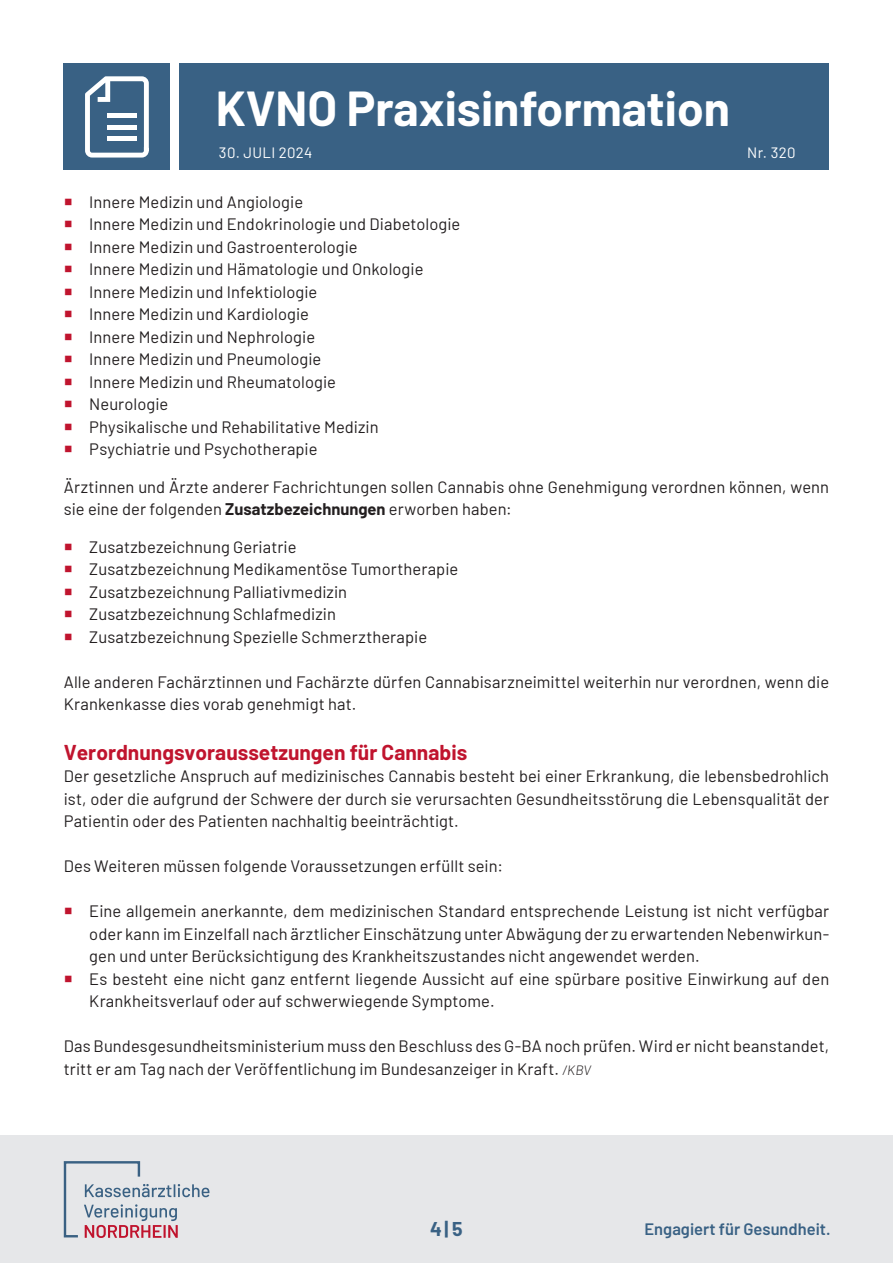
<style>
.page{position:relative;width:893px;height:1263px;background:#fff}
.page>*{position:absolute;margin:0;border:0;box-sizing:border-box;transform-origin:0 0}
.t1{font:700 48px "Barlow";color:#fff}
._3_0_-_Numerische_Aufzählung{font:700 21px "Barlow";color:#c0142e}
.t2{font:700 19.5px "Barlow";color:#396184}
._3_0_-_Numerische_Aufzählung-2{font:16.5px/22.5px "Barlow";letter-spacing:.005em;color:#231f20}
.t3{font:600 16.5px "Barlow";color:#396184}
.t4{font:15px "Barlow";letter-spacing:.02em;color:#fff}
.s1{color:#c0142e}
.s2{font-weight:700}
.s3{font-weight:300;font-style:italic;font-size:13.5px}
</style>
<div class="page">
<div style="left:180px;top:64px;width:649px;height:106px;background:#396184"></div>
<div style="left:64px;top:64px;width:106px;height:106px;background:#396184"></div>
<svg style="left:85px;top:76px;width:64px;height:82px"></svg>
<div style="left:107px;top:113px;width:30px;height:5px;background:#fff"></div>
<div style="left:107px;top:125px;width:30px;height:5px;background:#fff"></div>
<div style="left:107px;top:136px;width:30px;height:5px;background:#fff"></div>
<div style="left:0;top:1135px;width:893px;height:128px;background:#e6e7e9"></div>
<svg style="left:64px;top:1161px;width:145px;height:77px"></svg>
<h1 class="t1" style="left:216px;top:73px;width:516px">KVNO Praxisinformation</h1>
<p class="t4" style="left:219px;top:142px;width:95px">30. JULI 2024</p>
<p class="t4" style="left:747px;top:142px;width:50px">Nr. 320</p>
<p class="_3_0_-_Numerische_Aufzählung-2" style="left:64px;top:189px;width:241px"><span class="s1">○</span> Innere Medizin und Angiologie</p>
<p class="_3_0_-_Numerische_Aufzählung-2" style="left:64px;top:212px;width:398px"><span class="s1">○</span> Innere Medizin und Endokrinologie und Diabetologie</p>
<p class="_3_0_-_Numerische_Aufzählung-2" style="left:64px;top:234px;width:295px"><span class="s1">○</span> Innere Medizin und Gastroenterologie</p>
<p class="_3_0_-_Numerische_Aufzählung-2" style="left:64px;top:257px;width:361px"><span class="s1">○</span> Innere Medizin und Hämatologie und Onkologie</p>
<p class="_3_0_-_Numerische_Aufzählung-2" style="left:64px;top:279px;width:255px"><span class="s1">○</span> Innere Medizin und Infektiologie</p>
<p class="_3_0_-_Numerische_Aufzählung-2" style="left:64px;top:302px;width:247px"><span class="s1">○</span> Innere Medizin und Kardiologie</p>
<p class="_3_0_-_Numerische_Aufzählung-2" style="left:64px;top:324px;width:253px"><span class="s1">○</span> Innere Medizin und Nephrologie</p>
<p class="_3_0_-_Numerische_Aufzählung-2" style="left:64px;top:347px;width:259px"><span class="s1">○</span> Innere Medizin und Pneumologie</p>
<p class="_3_0_-_Numerische_Aufzählung-2" style="left:64px;top:369px;width:274px"><span class="s1">○</span> Innere Medizin und Rheumatologie</p>
<p class="_3_0_-_Numerische_Aufzählung-2" style="left:64px;top:392px;width:106px"><span class="s1">○</span> Neurologie</p>
<p class="_3_0_-_Numerische_Aufzählung-2" style="left:64px;top:414px;width:316px"><span class="s1">○</span> Physikalische und Rehabilitative Medizin</p>
<p class="_3_0_-_Numerische_Aufzählung-2" style="left:64px;top:437px;width:255px"><span class="s1">○</span> Psychiatrie und Psychotherapie</p>
<p class="_3_0_-_Numerische_Aufzählung-2" style="left:64px;top:474px;width:767px">Ärztinnen und Ärzte anderer Fachrichtungen sollen Cannabis ohne Genehmigung verordnen können, wenn sie eine der folgenden <span class="s2">Zusatzbezeichnungen</span> erworben haben:</p>
<p class="_3_0_-_Numerische_Aufzählung-2" style="left:64px;top:534px;width:234px"><span class="s1">○</span> Zusatzbezeichnung Geriatrie</p>
<p class="_3_0_-_Numerische_Aufzählung-2" style="left:64px;top:557px;width:396px"><span class="s1">○</span> Zusatzbezeichnung Medikamentöse Tumortherapie</p>
<p class="_3_0_-_Numerische_Aufzählung-2" style="left:64px;top:579px;width:285px"><span class="s1">○</span> Zusatzbezeichnung Palliativmedizin</p>
<p class="_3_0_-_Numerische_Aufzählung-2" style="left:64px;top:602px;width:274px"><span class="s1">○</span> Zusatzbezeichnung Schlafmedizin</p>
<p class="_3_0_-_Numerische_Aufzählung-2" style="left:64px;top:624px;width:365px"><span class="s1">○</span> Zusatzbezeichnung Spezielle Schmerztherapie</p>
<p class="_3_0_-_Numerische_Aufzählung-2" style="left:64px;top:669px;width:767px">Alle anderen Fachärztinnen und Fachärzte dürfen Cannabisarzneimittel weiterhin nur verordnen, wenn die<br>Krankenkasse dies vorab genehmigt hat.</p>
<p class="_3_0_-_Numerische_Aufzählung" style="left:64px;top:737px;width:405px">Verordnungsvoraussetzungen für Cannabis</p>
<p class="_3_0_-_Numerische_Aufzählung-2" style="left:64px;top:764px;width:767px;text-align:justify">Der gesetzliche Anspruch auf medizinisches Cannabis besteht bei einer Erkrankung, die lebensbedrohlich ist, oder die aufgrund der Schwere der durch sie verursachten Gesundheitsstörung die Lebensqualität der Patientin oder des Patienten nachhaltig beeinträchtigt.</p>
<p class="_3_0_-_Numerische_Aufzählung-2" style="left:64px;top:854px;width:441px">Des Weiteren müssen folgende Voraussetzungen erfüllt sein:</p>
<p class="_3_0_-_Numerische_Aufzählung-2" style="left:89px;top:899px;width:741px;text-align:justify;text-indent:-26px"><span class="s1">○</span> Eine allgemein anerkannte, dem medizinischen Standard entsprechende Leistung ist nicht verfügbar oder kann im Einzelfall nach ärztlicher Einschätzung unter Abwägung der zu erwartenden Nebenwirkun&shy;gen und unter Berücksichtigung des Krankheitszustandes nicht angewendet werden.</p>
<p class="_3_0_-_Numerische_Aufzählung-2" style="left:89px;top:966px;width:741px;text-indent:-26px"><span class="s1">○</span> Es besteht eine nicht ganz entfernt liegende Aussicht auf eine spürbare positive Einwirkung auf den<br>Krankheitsverlauf oder auf schwerwiegende Symptome.</p>
<p class="_3_0_-_Numerische_Aufzählung-2" style="left:64px;top:1034px;width:767px">Das Bundesgesundheitsministerium muss den Beschluss des G-BA noch prüfen. Wird er nicht beanstandet, tritt er am Tag nach der Veröffentlichung im Bundesanzeiger in Kraft. <span class="s3">/KBV</span></p>
<p class="t2" style="left:430px;top:1214px;width:34px">4| 5</p>
<p class="t3" style="left:645px;top:1217px;width:188px">Engagiert für Gesundheit.</p>
</div>
